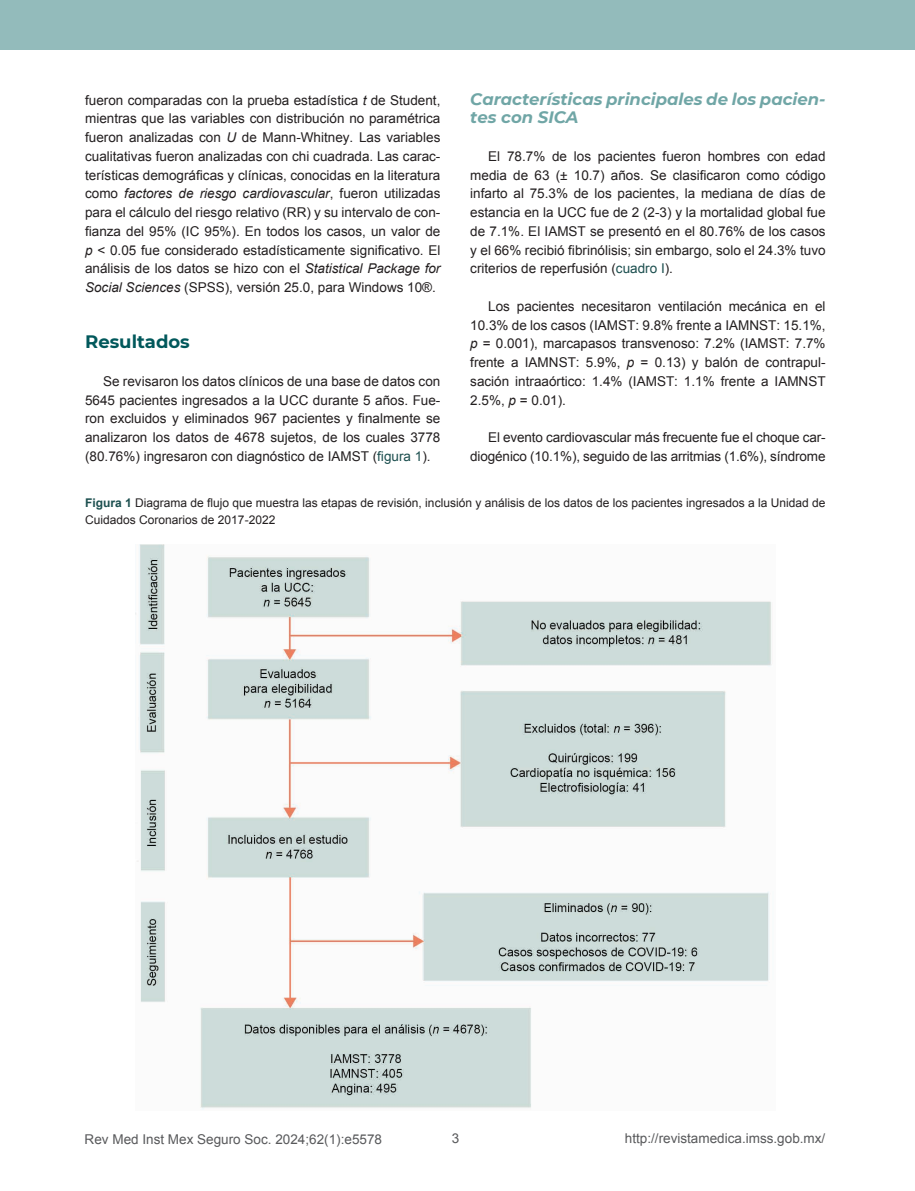
<style>
.page{position:relative;width:915px;height:1191px;background:#fff}
.page>*{position:absolute;margin:0;border:0;box-sizing:border-box;transform-origin:0 0}
.t1{font:700 18px "Montserrat";color:#01585b}
.t2{font:italic 700 16.5px/18.8px "Montserrat";color:#70a6a6}
.t3{font:13.5px/18.8px "Arial";color:#231f20;text-align:justify}
.t4{font:13.5px "Arial";color:#58595b}
.t5{font:12px/16.5px "Arial";color:#231f20}
.s1{color:#1c4f4f}
.s2{font-style:italic}
.s3{font-weight:700;color:#1c4f4f}
</style>
<div class="page">
<div style="left:0;top:0;width:914px;height:50px;background:#93bbbb"></div>
<img style="left:135px;top:545px;width:637px;height:565px">
<p class="t2" style="left:470px;top:88px;width:357px">Características principales de los pacien&shy;tes con SICA</p>
<p class="t3" style="left:470px;top:147px;width:357px;text-indent:18px">El 78.7% de los pacientes fueron hombres con edad media de 63 (± 10.7) años. Se clasificaron como código infarto al 75.3% de los pacientes, la mediana de días de estancia en la UCC fue de 2 (2-3) y la mortalidad global fue de 7.1%. El IAMST se presentó en el 80.76% de los casos y el 66% recibió fibrinólisis; sin embargo, solo el 24.3% tuvo criterios de reperfusión (<span class="s1">cuadro I</span>).</p>
<p class="t3" style="left:470px;top:297px;width:357px;text-indent:18px">Los pacientes necesitaron ventilación mecánica en el 10.3% de los casos (IAMST: 9.8% frente a IAMNST: 15.1%, <span class="s2">p</span> = 0.001), marcapasos transvenoso: 7.2% (IAMST: 7.7% frente a IAMNST: 5.9%, <span class="s2">p</span> = 0.13) y balón de contrapul&shy;sación intraaórtico: 1.4% (IAMST: 1.1% frente a IAMNST 2.5%, <span class="s2">p</span> = 0.01).</p>
<p class="t3" style="left:470px;top:428px;width:357px;text-align:right">El evento cardiovascular más frecuente fue el choque car&shy;diogénico (10.1%), seguido de las arritmias (1.6%), síndrome</p>
<p class="t3" style="left:85px;top:91px;width:357px">fueron comparadas con la prueba estadística <span class="s2">t</span> de Student, mientras que las variables con distribución no paramétrica fueron analizadas con <span class="s2">U</span> de Mann-Whitney. Las variables cualitativas fueron analizadas con chi cuadrada. Las carac&shy;terísticas demográficas y clínicas, conocidas en la literatura como <span class="s2">factores de riesgo cardiovascular</span>, fueron utilizadas para el cálculo del riesgo relativo (RR) y su intervalo de con&shy;fianza del 95% (IC 95%). En todos los casos, un valor de <span class="s2">p</span> &lt; 0.05 fue considerado estadísticamente significativo. El análisis de los datos se hizo con el <span class="s2">Statistical Package for Social Sciences</span> (SPSS), versión 25.0, para Windows 10®.</p>
<h1 class="t1" style="left:85px;top:329px;width:106px">Resultados</h1>
<p class="t3" style="left:85px;top:372px;width:357px;text-indent:18px">Se revisaron los datos clínicos de una base de datos con 5645 pacientes ingresados a la UCC durante 5 años. Fue&shy;ron excluidos y eliminados 967 pacientes y finalmente se analizaron los datos de 4678 sujetos, de los cuales 3778 (80.76%) ingresaron con diagnóstico de IAMST (<span class="s1">figura 1</span>).</p>
<p class="t5" style="left:85px;top:495px;width:741px"><span class="s3">Figura 1</span> Diagrama de flujo que muestra las etapas de revisión, inclusión y análisis de los datos de los pacientes ingresados a la Unidad de<br>Cuidados Coronarios de 2017-2022</p>
<p class="t4" style="left:85px;top:1130px;width:299px">Rev Med Inst Mex Seguro Soc. 2024;62(1):e5578</p>
<p class="t4" style="left:451px;top:1129px;width:9px">3</p>
<p class="t4" style="left:624px;top:1129px;width:202px">http://revistamedica.imss.gob.mx/</p>
</div>
